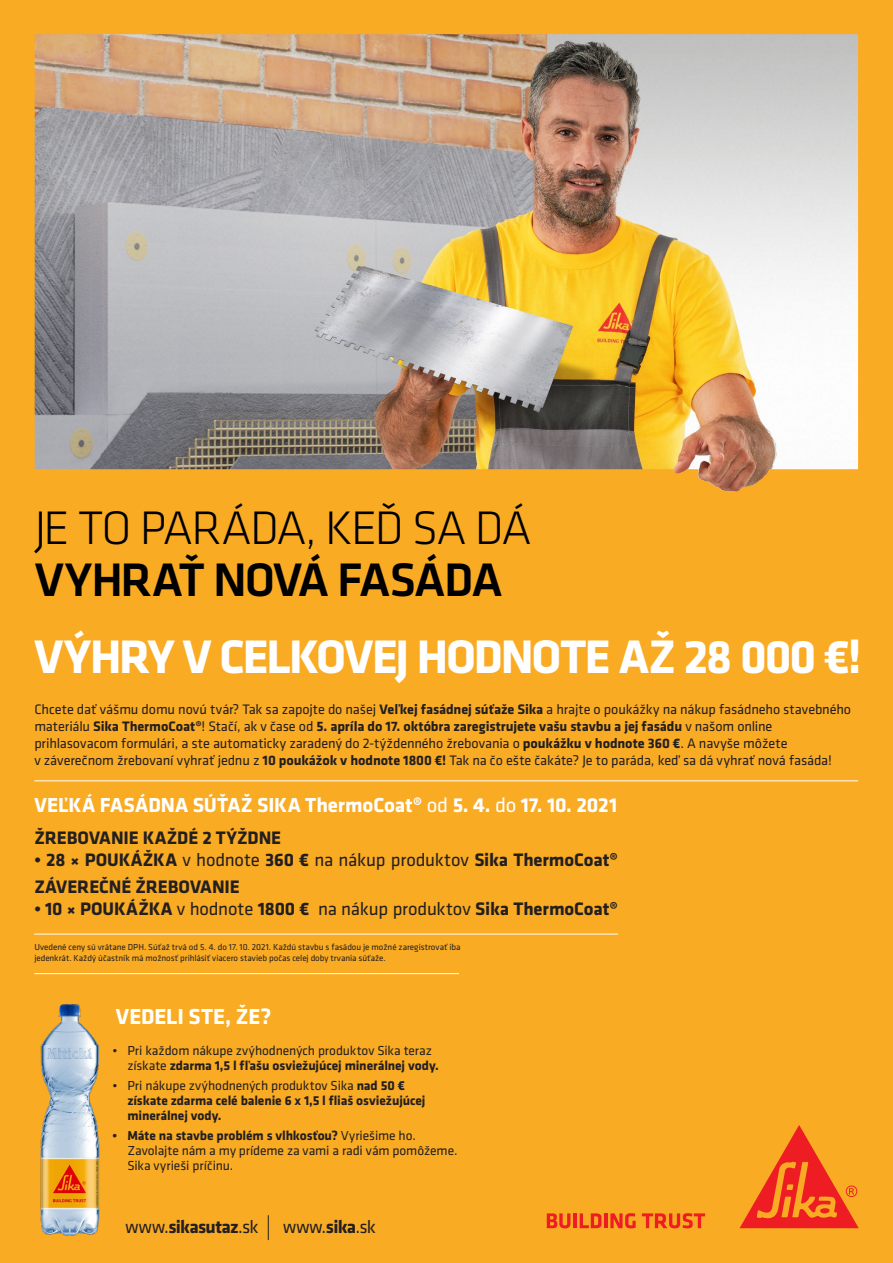
<style>
.page{position:relative;width:893px;height:1263px;background:#faab24}
.page>*{position:absolute;margin:0;border:0;box-sizing:border-box;transform-origin:0 0}
.t1{font:700 48.75px "Klavika";letter-spacing:-.045em;color:#fff}
.t2{font:300 48.75px "Klavika";letter-spacing:-.045em;color:#000001}
.t3{font:500 48.75px "Klavika";letter-spacing:-.04em;color:#000001}
.t4{font:700 22.5px "Klavika";letter-spacing:-.005em;color:#fff}
.t5{font:700 21px "Klavika";letter-spacing:-.005em;color:#fff}
.t6{font:700 18.75px/27px "Klavika";letter-spacing:-.005em;color:#231f20}
.t7{font:700 18.75px "Klavika";letter-spacing:-.035em;color:#231f20}
.t8{font:18.75px "Klavika";color:#231f20}
.t9{font:14.25px/17.1px "Klavika";letter-spacing:-.005em;color:#231f20}
.t10{font:13.5px/15px "Klavika";letter-spacing:-.005em;color:#231f20}
.t11{font:700 13.5px/15px "Klavika";letter-spacing:-.01em;color:#231f20}
.t12{font:9px/10.8px "Klavika";letter-spacing:-.005em;color:#231f20}
.s1{font-weight:700}
.s2{font-weight:400}
</style>
<div class="page">
<svg style="left:547px;top:1213px;width:23px;height:15px"></svg>
<hr style="left:573px;top:1213px;width:4px;height:15px;background:#ee1d23">
<svg style="left:580px;top:1213px;width:21px;height:15px"></svg>
<hr style="left:604px;top:1213px;width:3px;height:15px;background:#ee1d23">
<svg style="left:610px;top:1213px;width:26px;height:15px"></svg>
<svg style="left:642px;top:1213px;width:63px;height:15px"></svg>
<svg style="left:739px;top:1125px;width:120px;height:103px"></svg>
<hr style="left:34px;top:780px;width:824px;height:1px;background:#fff">
<hr style="left:34px;top:934px;width:584px;height:1px;background:#fff">
<hr style="left:34px;top:973px;width:425px;height:1px;background:#fff">
<svg style="left:268px;top:1215px;width:1px;height:25px"></svg>
<img style="left:40px;top:1004px;width:60px;height:232px">
<img style="left:35px;top:34px;width:823px;height:458px">
<h1 class="t2" style="left:35px;top:502px;width:498px">JE TO PARÁDA, KEĎ SA DÁ</h1>
<h1 class="t3" style="left:35px;top:553px;width:469px">VYHRAŤ NOVÁ FASÁDA</h1>
<h1 class="t1" style="left:34px;top:631px;width:829px">VÝHRY V CELKOVEJ HODNOTE AŽ 28 000 €!</h1>
<p class="t9" style="left:34px;top:700px;width:818px">Chcete dať vášmu domu novú tvár? Tak sa zapojte do našej <span class="s1">Veľkej fasádnej súťaže Sika</span> a hrajte o poukážky na nákup fasádneho stavebného materiálu <span class="s1">Sika ThermoCoat®</span>! Stačí, ak v čase od <span class="s1">5. apríla do 17. októbra zaregistrujete vašu stavbu a jej fasádu</span> v našom online prihlasovacom formulári, a ste automaticky zaradený do 2-týždenného žrebovania o <span class="s1">poukážku v hodnote 360 €</span>. A navyše môžete<br>v záverečnom žrebovaní vyhrať jednu z <span class="s1">10 poukážok v hodnote 1800 €!</span> Tak na čo ešte čakáte? Je to paráda, keď sa dá vyhrať nová fasáda!</p>
<h3 class="t5" style="left:34px;top:794px;width:584px">VEĽKÁ FASÁDNA SÚŤAŽ SIKA ThermoCoat® <span class="s2">od</span> 5. 4. <span class="s2">do</span> 17. 10. 2021</h3>
<h3 class="t6" style="left:34px;top:825px;width:248px">ŽREBOVANIE KAŽDÉ 2 TÝŽDNE</h3>
<h3 class="t6" style="left:34px;top:847px;width:585px">• 28 × POUKÁŽKA <span class="s2">v hodnote</span> 360 € <span class="s2">na nákup produktov</span> Sika ThermoCoat®<br>ZÁVEREČNÉ ŽREBOVANIE</h3>
<h3 class="t6" style="left:34px;top:895px;width:585px">• 10 × POUKÁŽKA <span class="s2">v hodnote</span> 1800 € <span class="s2">na nákup produktov</span> Sika ThermoCoat®</h3>
<p class="t12" style="left:34px;top:942px;width:428px">Uvedené ceny sú vrátane DPH. Súťaž trvá od 5. 4. do 17. 10. 2021. Každú stavbu s fasádou je možné zaregistrovať iba jedenkrát. Každý účastník má možnosť prihlásiť viacero stavieb počas celej doby trvania súťaže.</p>
<h2 class="t4" style="left:116px;top:1004px;width:157px">VEDELI STE, ŽE?</h2>
<p class="t10" style="left:127px;top:1043px;width:313px;text-indent:-15px">• Pri každom nákupe zvýhodnených produktov Sika teraz získate <span class="s1">zdarma 1,5 l fľašu osviežujúcej minerálnej vody.</span></p>
<p class="t11" style="left:127px;top:1078px;width:300px;text-indent:-15px"><span class="s2">• Pri nákupe zvýhodnených produktov Sika</span> nad 50 € získate zdarma celé balenie 6 x 1,5 l fliaš osviežujúcej minerálnej vody.</p>
<p class="t10" style="left:127px;top:1128px;width:331px;text-indent:-15px"><span class="s1">• Máte na stavbe problém s vlhkosťou?</span> Vyriešime ho.<br>Zavolajte nám a my prídeme za vami a radi vám pomôžeme.<br>Sika vyrieši príčinu.</p>
<h3 class="t7" style="left:126px;top:1217px;width:134px"><span class="s2">www.</span>sikasutaz<span class="s2">.sk</span></h3>
<h3 class="t8" style="left:283px;top:1217px;width:94px">www.<span class="s1">sika</span>.sk</h3>
</div>
